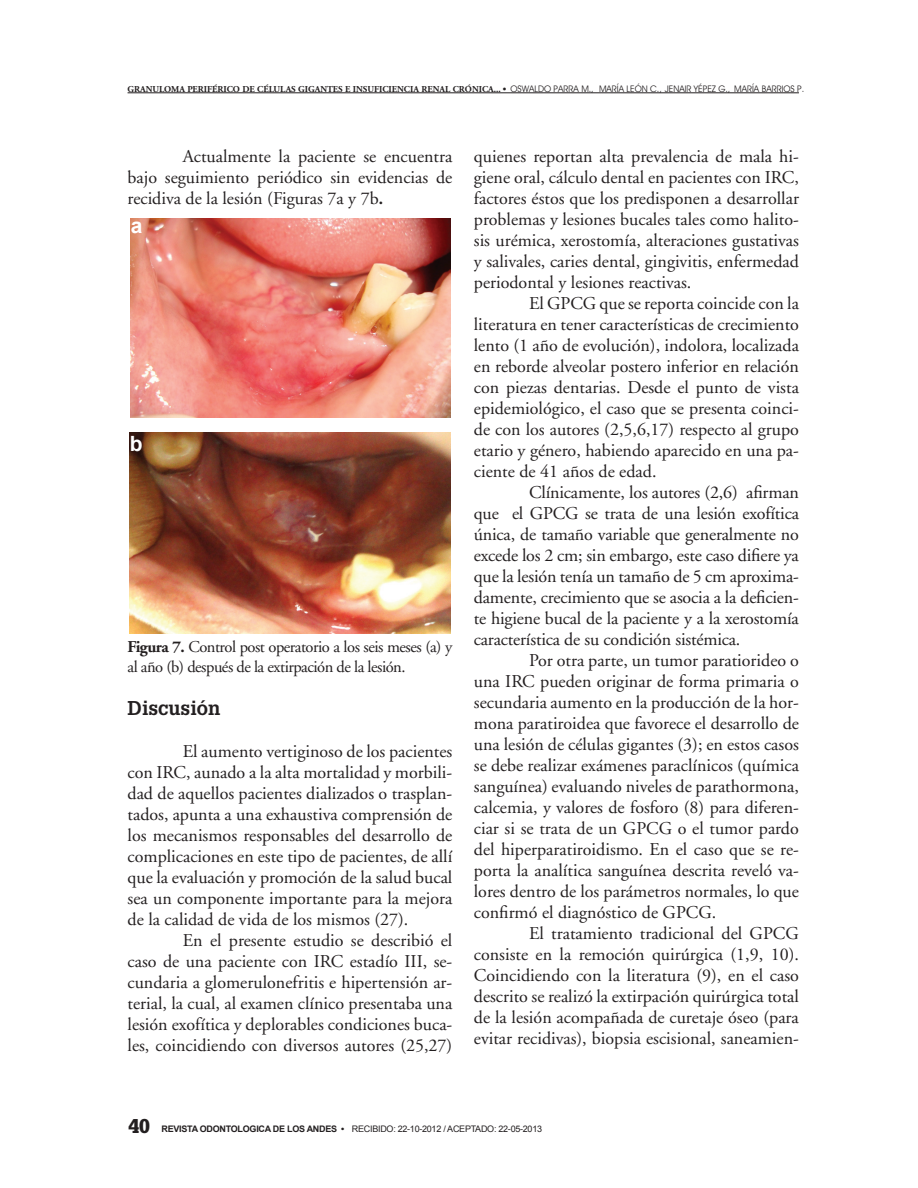
<style>
.page{position:relative;width:918px;height:1188px;background:#fff}
.page>*{position:absolute;margin:0;border:0;box-sizing:border-box;transform-origin:0 0}
.t1{font:700 21px "Arial";color:#fff}
.t2{font:700 19.5px "Glypha";color:#231f20}
.t3{font:18px/21px "Adobe Garamond";color:#231f20;text-align:justify}
.t4{font:16.5px/19.5px "Adobe Garamond";letter-spacing:-.03em;color:#231f20}
.t5{font:700 9px "Adobe Garamond";color:#231f20}
.t6{font:9px "Arial";letter-spacing:-.03em;color:#231f20}
.t7{font:700 9px "Arial";letter-spacing:-.03em;color:#231f20}
.s1{font-family:"Avant Guard Regular SWFTE";font-weight:400}
.s2{font-weight:700;font-size:16.5px}
.s3{font-weight:700}
.s4{font-family:"Glypha";font-weight:900;font-size:19.5px}
</style>
<div class="page">
<img style="left:131px;top:218px;width:319px;height:200px">
<img style="left:129px;top:433px;width:321px;height:200px">
<hr style="left:128px;top:92px;width:671px;height:1px;background:#231f20">
<p class="t5" style="left:128px;top:84px;width:678px">GRANULOMA PERIFÉRICO DE CÉLULAS GIGANTES E INSUFICIENCIA RENAL CRÓNICA... • <span class="s1">OSWALDO PARRA M., MARÍA LEÓN C., JENAIR YÉPEZ G., MARÍA BARRIOS P.</span></p>
<p class="t3" style="left:128px;top:146px;width:326px;text-indent:55px">Actualmente la paciente se encuentra bajo seguimiento periódico sin evidencias de recidiva de la lesión (Figuras 7a y 7b<span class="s2">.</span></p>
<p class="t1" style="left:131px;top:212px;width:13px">a</p>
<p class="t1" style="left:130px;top:430px;width:14px">b</p>
<p class="t4" style="left:128px;top:638px;width:326px"><span class="s3">FIGURA 7.</span> Control post operatorio a los seis meses (a) y al año (b) después de la extirpación de la lesión.</p>
<p class="t2" style="left:128px;top:696px;width:94px">Discusión</p>
<p class="t3" style="left:128px;top:741px;width:326px;text-indent:55px">El aumento vertiginoso de los pacientes con IRC, aunado a la alta mortalidad y morbili&shy;dad de aquellos pacientes dializados o trasplan&shy;tados, apunta a una exhaustiva comprensión de los mecanismos responsables del desarrollo de complicaciones en este tipo de pacientes, de allí que la evaluación y promoción de la salud bucal sea un componente importante para la mejora de la calidad de vida de los mismos (27).</p>
<p class="t3" style="left:128px;top:930px;width:326px;text-indent:55px">En el presente estudio se describió el caso de una paciente con IRC estadío III, se&shy;cundaria a glomerulonefritis e hipertensión ar&shy;terial, la cual, al examen clínico presentaba una lesión exofítica y deplorables condiciones buca&shy;les, coincidiendo con diversos autores (25,27)</p>
<p class="t3" style="left:474px;top:146px;width:327px">quienes reportan alta prevalencia de mala hi&shy;giene oral, cálculo dental en pacientes con IRC, factores éstos que los predisponen a desarrollar problemas y lesiones bucales tales como halito&shy;sis urémica, xerostomía, alteraciones gustativas y salivales, caries dental, gingivitis, enfermedad periodontal y lesiones reactivas.</p>
<p class="t3" style="left:474px;top:293px;width:327px;text-indent:55px">El GPCG que se reporta coincide con la literatura en tener características de crecimiento lento (1 año de evolución), indolora, localizada en reborde alveolar postero inferior en relación con piezas dentarias. Desde el punto de vista epidemiológico, el caso que se presenta coinci&shy;de con los autores (2,5,6,17) respecto al grupo etario y género, habiendo aparecido en una pa&shy;ciente de 41 años de edad.</p>
<p class="t3" style="left:474px;top:482px;width:327px;text-indent:55px">Clínicamente, los autores (2,6) afirman que el GPCG se trata de una lesión exofítica única, de tamaño variable que generalmente no excede los 2 cm; sin embargo, este caso difiere ya que la lesión tenía un tamaño de 5 cm aproxima&shy;damente, crecimiento que se asocia a la deficien&shy;te higiene bucal de la paciente y a la xerostomía característica de su condición sistémica.</p>
<p class="t3" style="left:474px;top:650px;width:327px;text-indent:55px">Por otra parte, un tumor paratiorideo o una IRC pueden originar de forma primaria o secundaria aumento en la producción de la hor&shy;mona paratiroidea que favorece el desarrollo de una lesión de células gigantes (3); en estos casos se debe realizar exámenes paraclínicos (química sanguínea) evaluando niveles de parathormona, calcemia, y valores de fosforo (8) para diferen&shy;ciar si se trata de un GPCG o el tumor pardo del hiperparatiroidismo. En el caso que se re&shy;porta la analítica sanguínea descrita reveló va&shy;lores dentro de los parámetros normales, lo que confirmó el diagnóstico de GPCG.</p>
<p class="t3" style="left:474px;top:923px;width:327px;text-indent:55px">El tratamiento tradicional del GPCG consiste en la remoción quirúrgica (1,9, 10).<br>Coincidiendo con la literatura (9), en el caso descrito se realizó la extirpación quirúrgica total de la lesión acompañada de curetaje óseo (para evitar recidivas), biopsia escisional, saneamien-</p>
<p class="t7" style="left:128px;top:1123px;width:218px"><span class="s4">40</span> REVISTA ODONTOLOGICA DE LOS ANDES •</p>
<p class="t6" style="left:352px;top:1123px;width:192px">RECIBIDO: 22-10-2012 / ACEPTADO: 22-05-2013</p>
</div>
